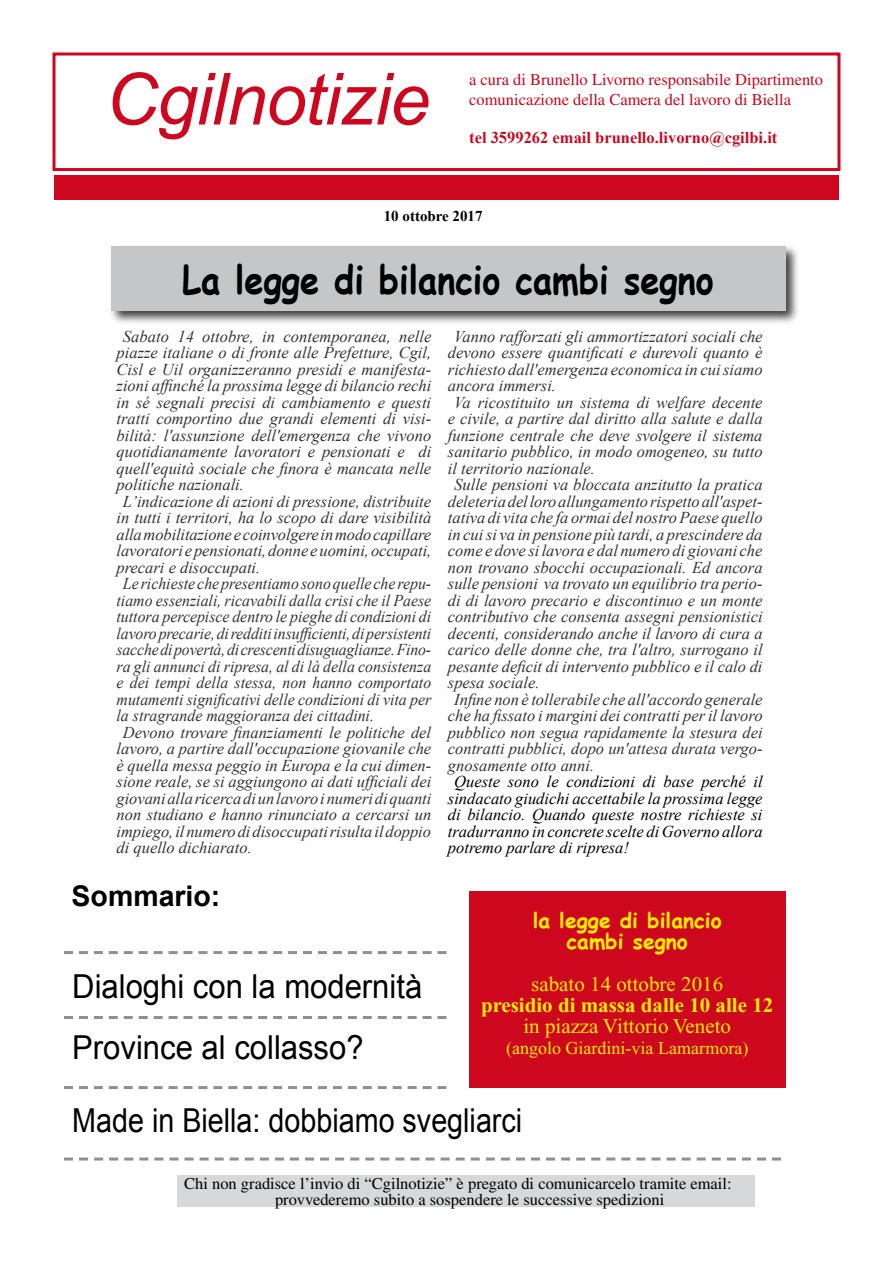
<style>
.page{position:relative;width:893px;height:1263px;background:#fff}
.page>*{position:absolute;margin:0;border:0;box-sizing:border-box;transform-origin:0 0}
.t1{font:italic 72px "Arial";letter-spacing:-.01em;color:#cc071e}
.t2{font:700 39px "Comic Sans MS";color:#000;scale:.88 1}
.t3{font:33px "Arial";color:#000;scale:.94 1}
.t4{font:33px "Arial";color:#000;scale:.87 1}
.t5{font:700 28.5px "Arial";color:#000}
.t6{font:21px "Times New Roman";color:#ffec00}
.t7{font:700 21px "Times New Roman";color:#ffec00}
.t8{font:700 21px/21px "Comic Sans MS";color:#ffec00;text-align:center}
.t9{font:18px "Times New Roman";color:#ffec00}
.t10{font:italic 16.5px "Times New Roman";color:#333}
.t11{font:italic 16.5px "Times New Roman";color:#333;scale:.96 1}
.t12{font:italic 16.5px/16.5px "Times New Roman";color:#000;text-align:justify}
.t13{font:16.5px/16.5px "Times";color:#000}
.t14{font:16.5px/19.8px "Times";color:#cc071e}
.t15{font:700 16.5px "Times New Roman";color:#cc071e}
.t16{font:700 15px "Times New Roman";color:#000}
</style>
<div class="page">
<div style="left:52px;top:52px;width:788px;height:119px;border:3px solid #cc071e"></div>
<div style="left:178px;top:1176px;width:577px;height:31px;background:#d7d8d9"></div>
<div style="left:54px;top:175px;width:785px;height:24px;background:#cc071e"></div>
<div style="left:71px;top:179px;width:761px;height:21px;background:#cc071e"></div>
<svg style="left:64px;top:1157px;width:717px;height:3px"></svg>
<svg style="left:64px;top:1016px;width:382px;height:3px"></svg>
<svg style="left:64px;top:1086px;width:382px;height:3px"></svg>
<div style="left:108px;top:244px;width:694px;height:82px;background:#000;opacity:.75"></div>
<div style="left:111px;top:246px;width:674px;height:64px;background:#c5c6c8"></div>
<svg style="left:64px;top:951px;width:382px;height:3px"></svg>
<div style="left:469px;top:891px;width:317px;height:197px;background:#cc071e"></div>
<h1 class="t1" style="left:106px;top:53px;width:326px">Cgilnotizie</h1>
<p class="t14" style="left:469px;top:69px;width:355px">a cura di Brunello Livorno responsabile Dipartimento comunicazione della Camera del lavoro di Biella</p>
<p class="t15" style="left:469px;top:126px;width:310px">tel 3599262 email brunello.livorno@cgilbi.it</p>
<p class="t16" style="left:384px;top:206px;width:100px">10 ottobre 2017</p>
<h2 class="t2" style="left:182px;top:251px;width:605px">La legge di bilancio cambi segno</h2>
<p class="t10" style="left:123px;top:325px;width:310px">Sabato 14 ottobre, in contemporanea, nelle</p>
<p class="t10" style="left:117px;top:341px;width:316px">piazze italiane o di fronte alle Prefetture, Cgil,</p>
<p class="t10" style="left:117px;top:358px;width:316px">Cisl e Uil organizzeranno presidi e manifesta-</p>
<p class="t10" style="left:117px;top:374px;width:316px">zioni affinché la prossima legge di bilancio rechi</p>
<p class="t10" style="left:117px;top:391px;width:316px">in sé segnali precisi di cambiamento e questi</p>
<p class="t10" style="left:117px;top:407px;width:316px">tratti comportino due grandi elementi di visi-</p>
<p class="t10" style="left:117px;top:424px;width:316px">bilità: l'assunzione dell'emergenza che vivono</p>
<p class="t10" style="left:117px;top:440px;width:316px">quotidianamente lavoratori e pensionati e di</p>
<p class="t10" style="left:117px;top:457px;width:316px">quell'equità sociale che finora è mancata nelle</p>
<p class="t10" style="left:117px;top:473px;width:129px">politiche nazionali.</p>
<p class="t10" style="left:123px;top:490px;width:310px">L’indicazione di azioni di pressione, distribuite</p>
<p class="t10" style="left:117px;top:506px;width:316px">in tutti i territori, ha lo scopo di dare visibilità</p>
<p class="t10" style="left:117px;top:523px;width:316px">alla mobilitazione e coinvolgere in modo capillare</p>
<p class="t10" style="left:117px;top:539px;width:316px">lavoratori e pensionati, donne e uomini, occupati,</p>
<p class="t10" style="left:117px;top:556px;width:145px">precari e disoccupati.</p>
<p class="t11" style="left:123px;top:572px;width:323px">Le richieste che presentiamo sono quelle che repu-</p>
<p class="t11" style="left:117px;top:589px;width:329px">tiamo essenziali, ricavabili dalla crisi che il Paese</p>
<p class="t11" style="left:117px;top:605px;width:329px">tuttora percepisce dentro le pieghe di condizioni di</p>
<p class="t11" style="left:117px;top:622px;width:329px">lavoro precarie, di redditi insufficienti, di persistenti</p>
<p class="t11" style="left:117px;top:638px;width:329px">sacche di povertà, di crescenti disuguaglianze. Fino-</p>
<p class="t11" style="left:117px;top:655px;width:329px">ra gli annunci di ripresa, al di là della consistenza</p>
<p class="t11" style="left:117px;top:671px;width:329px">e dei tempi della stessa, non hanno comportato</p>
<p class="t11" style="left:117px;top:688px;width:329px">mutamenti significativi delle condizioni di vita per</p>
<p class="t11" style="left:117px;top:704px;width:270px">la stragrande maggioranza dei cittadini.</p>
<p class="t10" style="left:123px;top:721px;width:310px">Devono trovare finanziamenti le politiche del</p>
<p class="t10" style="left:117px;top:737px;width:316px">lavoro, a partire dall'occupazione giovanile che</p>
<p class="t10" style="left:117px;top:754px;width:316px">è quella messa peggio in Europa e la cui dimen-</p>
<p class="t10" style="left:117px;top:770px;width:316px">sione reale, se si aggiungono ai dati ufficiali dei</p>
<p class="t10" style="left:117px;top:787px;width:316px">giovani alla ricerca di un lavoro i numeri di quanti</p>
<p class="t10" style="left:117px;top:803px;width:316px">non studiano e hanno rinunciato a cercarsi un</p>
<p class="t10" style="left:117px;top:820px;width:316px">impiego, il numero di disoccupati risulta il doppio</p>
<p class="t10" style="left:117px;top:836px;width:137px">di quello dichiarato.</p>
<h3 class="t5" style="left:72px;top:877px;width:150px">Sommario:</h3>
<h3 class="t3" style="left:72px;top:965px;width:374px">Dialoghi con la modernità</h3>
<h3 class="t3" style="left:72px;top:1026px;width:311px">Province al collasso?</h3>
<p class="t10" style="left:454px;top:325px;width:310px">Vanno rafforzati gli ammortizzatori sociali che</p>
<p class="t10" style="left:448px;top:341px;width:316px">devono essere quantificati e durevoli quanto è</p>
<p class="t10" style="left:448px;top:358px;width:316px">richiesto dall'emergenza economica in cui siamo</p>
<p class="t10" style="left:448px;top:374px;width:110px">ancora immersi.</p>
<p class="t10" style="left:454px;top:391px;width:310px">Va ricostituito un sistema di welfare decente</p>
<p class="t10" style="left:448px;top:407px;width:316px">e civile, a partire dal diritto alla salute e dalla</p>
<p class="t10" style="left:448px;top:424px;width:316px">funzione centrale che deve svolgere il sistema</p>
<p class="t10" style="left:448px;top:440px;width:316px">sanitario pubblico, in modo omogeneo, su tutto</p>
<p class="t10" style="left:448px;top:457px;width:149px">il territorio nazionale.</p>
<p class="t10" style="left:454px;top:473px;width:310px">Sulle pensioni va bloccata anzitutto la pratica</p>
<p class="t10" style="left:448px;top:490px;width:316px">deleteria del loro allungamento rispetto all'aspet-</p>
<p class="t10" style="left:448px;top:506px;width:316px">tativa di vita che fa ormai del nostro Paese quello</p>
<p class="t10" style="left:448px;top:523px;width:316px">in cui si va in pensione più tardi, a prescindere da</p>
<p class="t10" style="left:448px;top:539px;width:316px">come e dove si lavora e dal numero di giovani che</p>
<p class="t10" style="left:448px;top:556px;width:316px">non trovano sbocchi occupazionali. Ed ancora</p>
<p class="t10" style="left:448px;top:572px;width:316px">sulle pensioni va trovato un equilibrio tra perio-</p>
<p class="t10" style="left:448px;top:589px;width:316px">di di lavoro precario e discontinuo e un monte</p>
<p class="t10" style="left:448px;top:605px;width:316px">contributivo che consenta assegni pensionistici</p>
<p class="t10" style="left:448px;top:622px;width:316px">decenti, considerando anche il lavoro di cura a</p>
<p class="t10" style="left:448px;top:638px;width:316px">carico delle donne che, tra l'altro, surrogano il</p>
<p class="t10" style="left:448px;top:655px;width:316px">pesante deficit di intervento pubblico e il calo di</p>
<p class="t10" style="left:448px;top:671px;width:93px">spesa sociale.</p>
<p class="t10" style="left:454px;top:688px;width:310px">Infine non è tollerabile che all'accordo generale</p>
<p class="t10" style="left:448px;top:704px;width:316px">che ha fissato i margini dei contratti per il lavoro</p>
<p class="t10" style="left:448px;top:721px;width:316px">pubblico non segua rapidamente la stesura dei</p>
<p class="t10" style="left:448px;top:737px;width:316px">contratti pubblici, dopo un'attesa durata vergo-</p>
<p class="t10" style="left:448px;top:754px;width:148px">gnosamente otto anni.</p>
<p class="t12" style="left:448px;top:773px;width:316px;text-indent:6px">Queste sono le condizioni di base perché il sindacato giudichi accettabile la prossima legge di bilancio. Quando queste nostre richieste si tradurranno in concrete scelte di Governo allora potremo parlare di ripresa!</p>
<p class="t8" style="left:533px;top:909px;width:190px">la legge di bilancio cambi segno</p>
<p class="t6" style="left:531px;top:973px;width:193px">sabato 14 ottobre 2016</p>
<p class="t7" style="left:481px;top:993px;width:294px">presidio di massa dalle 10 alle 12</p>
<p class="t6" style="left:523px;top:1015px;width:209px">in piazza Vittorio Veneto</p>
<p class="t9" style="left:506px;top:1038px;width:244px">(angolo Giardini-via Lamarmora)</p>
<h3 class="t4" style="left:72px;top:1098px;width:519px">Made in Biella: dobbiamo svegliarci</h3>
<p class="t13" style="left:275px;top:1175px;width:458px;text-indent:-91px">Chi non gradisce l’invio di “Cgilnotizie” è pregato di comunicarcelo tramite email: provvederemo subito a sospendere le successive spedizioni</p>
</div>
